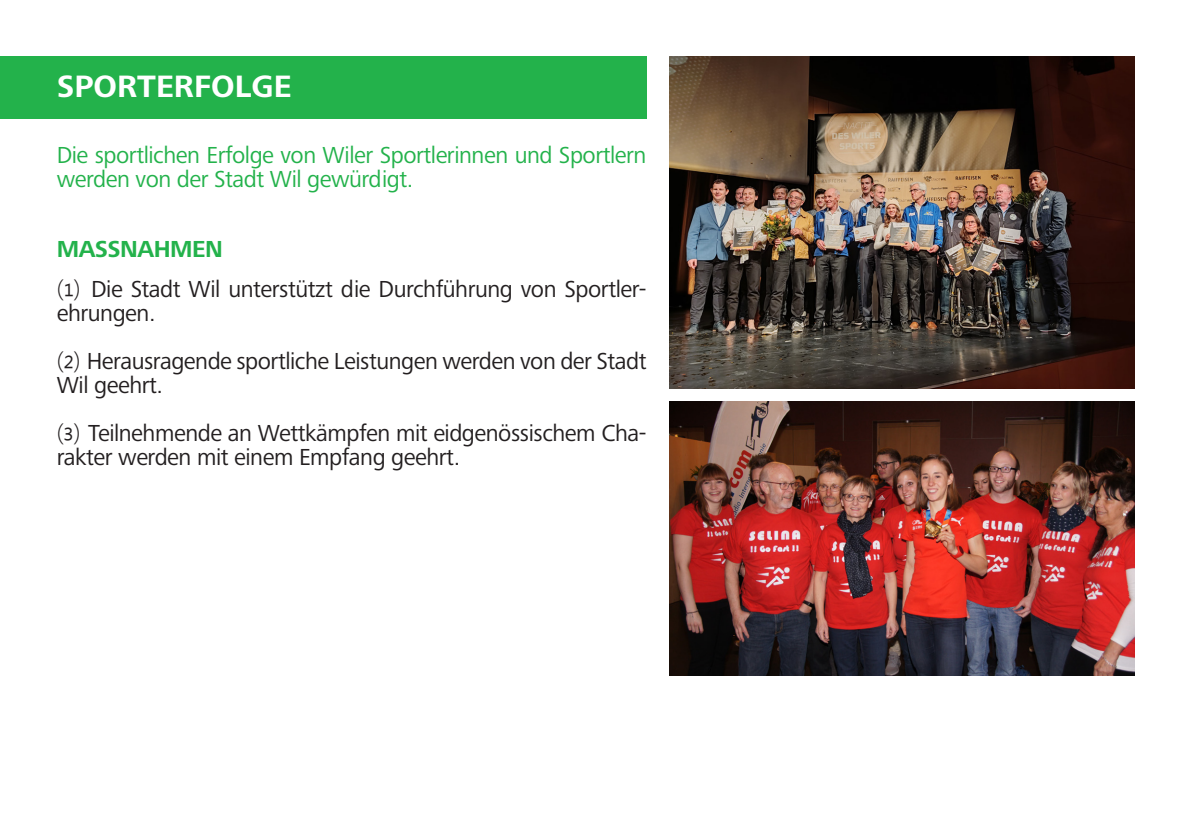
<style>
.page{position:relative;width:1191px;height:840px;background:#fff}
.page>*{position:absolute;margin:0;border:0;box-sizing:border-box;transform-origin:0 0}
.t1{font:700 32px "Frutiger Next Pro";color:#fff}
.t2{font:24px/24px "Frutiger Next Pro";letter-spacing:-.02em;color:#231f20}
.t3{font:24px/24px "Frutiger Next Pro";letter-spacing:-.02em;color:#23b24b}
.t4{font:700 24px "Frutiger Next Pro";letter-spacing:-.02em;color:#23b24b}
.s1{font-family:"Malgun Gothic"}
</style>
<div class="page">
<div style="left:0;top:57px;width:646px;height:62px;background:#23b24b"></div>
<img style="left:669px;top:57px;width:465px;height:331px">
<img style="left:669px;top:401px;width:465px;height:274px">
<p class="t1" style="left:57px;top:68px;width:236px">SPORTERFOLGE</p>
<p class="t3" style="left:57px;top:143px;width:591px">Die sportlichen Erfolge von Wiler Sportlerinnen und Sportlern werden von der Stadt Wil gewürdigt.</p>
<p class="t4" style="left:57px;top:235px;width:168px">MASSNAHMEN</p>
<p class="t2" style="left:57px;top:277px;width:591px"><span class="s1">⑴</span> Die Stadt Wil unterstützt die Durchführung von Sportler&shy;ehrungen.</p>
<p class="t2" style="left:57px;top:349px;width:591px"><span class="s1">⑵</span> Herausragende sportliche Leistungen werden von der Stadt<br>Wil geehrt.</p>
<p class="t2" style="left:57px;top:421px;width:591px"><span class="s1">⑶</span> Teilnehmende an Wettkämpfen mit eidgenössischem Cha&shy;rakter werden mit einem Empfang geehrt.</p>
</div>
